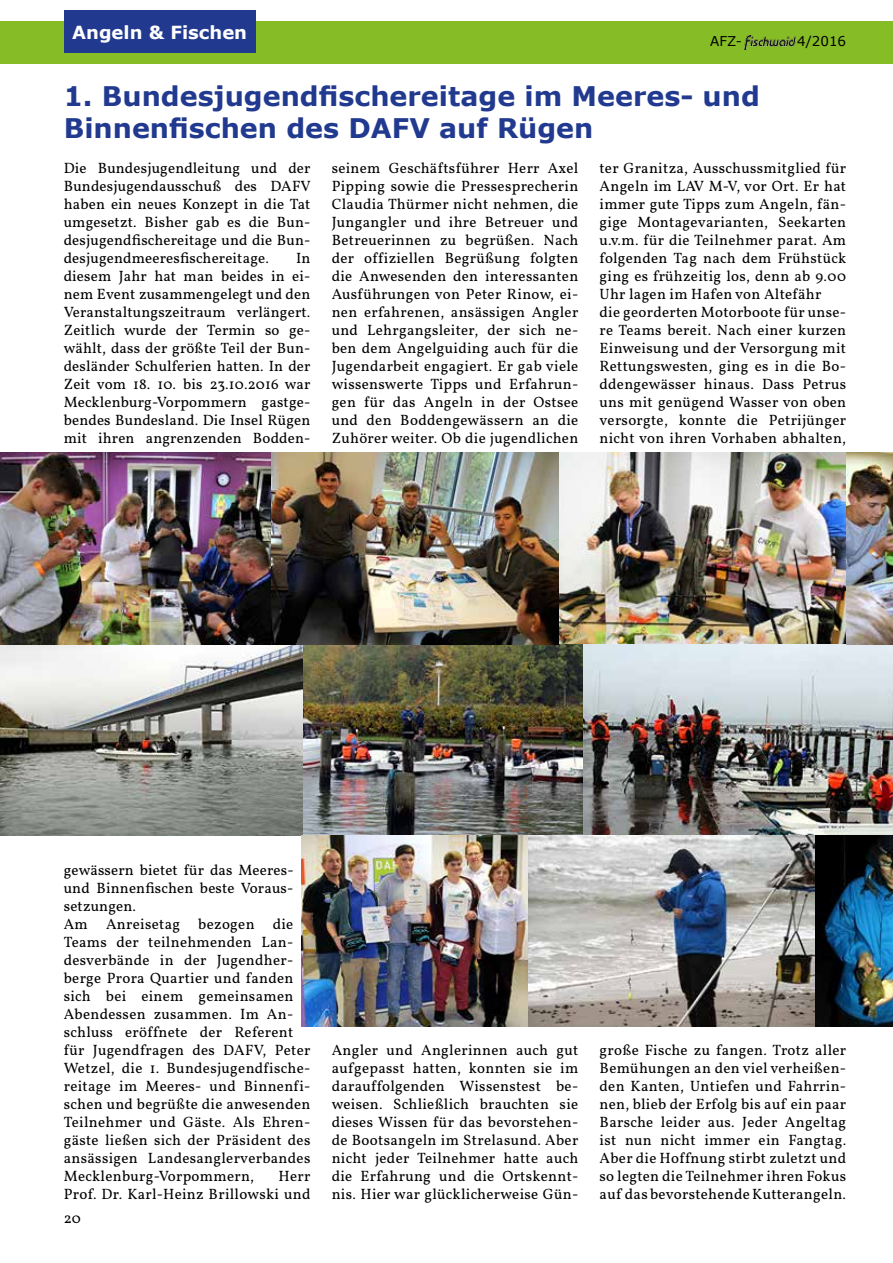
<style>
.page{position:relative;width:893px;height:1263px;background:#fff}
.page>*{position:absolute;margin:0;border:0;box-sizing:border-box;transform-origin:0 0}
.t1{font:700 27px/32.4px "Verdana";color:#213a8f}
.t2{font:700 18px "Verdana";color:#fff}
.t3{font:15px/18px "Vollkorn";letter-spacing:.02em;color:#000;text-align:justify}
.t4{font:13.5px "Verdana";color:#000}
</style>
<div class="page">
<div style="left:0;top:21px;width:893px;height:43px;background:#86bc25"></div>
<img style="left:744px;top:36px;width:51px;height:13px">
<img style="left:559px;top:453px;width:334px;height:191px">
<img style="left:0;top:644px;width:893px;height:192px">
<img style="left:0;top:453px;width:559px;height:191px">
<img style="left:302px;top:836px;width:591px;height:191px">
<div style="left:64px;top:11px;width:192px;height:42px;background:#213a8f"></div>
<p class="t2" style="left:72px;top:19px;width:176px">Angeln &amp; Fischen</p>
<p class="t4" style="left:710px;top:32px;width:33px">AFZ-</p>
<p class="t4" style="left:797px;top:32px;width:51px">4/2016</p>
<h1 class="t1" style="left:64px;top:79px;width:698px">1. Bundesjugendfischereitage im Meeres- und<br>Binnenfischen des DAFV auf Rügen</h1>
<p class="t3" style="left:64px;top:159px;width:249px">Die Bundesjugendleitung und der Bundesjugendausschuß des DAFV haben ein neues Konzept in die Tat umgesetzt. Bisher gab es die Bun&shy;desjugendfischereitage und die Bun&shy;desjugendmeeresfischereitage.</p>
<p class="t3" style="left:600px;top:159px;width:248px;text-align:left">ter Granitza, Ausschussmitglied für Angeln im LAV M-V, vor Ort. Er hat immer gute Tipps zum Angeln, fän&shy;gige Montagevarianten, Seekarten u.v.m. für die Teilnehmer parat. Am folgenden Tag nach dem Frühstück ging es frühzeitig los, denn ab 9.00<br>Uhr lagen im Hafen von Altefähr<br>die georderten Motorboote für unse&shy;re Teams bereit. Nach einer kurzen Einweisung und der Versorgung mit Rettungswesten, ging es in die Bo&shy;ddengewässer hinaus. Dass Petrus uns mit genügend Wasser von oben versorgte, konnte die Petrijünger nicht von ihren Vorhaben abhalten,</p>
<p class="t3" style="left:332px;top:159px;width:248px">seinem Geschäftsführer Herr Axel Pipping sowie die Pressesprecherin Claudia Thürmer nicht nehmen, die Jungangler und ihre Betreuer und Betreuerinnen zu begrüßen. Nach der offiziellen Begrüßung folgten die Anwesenden den interessanten Ausführungen von Peter Rinow, ei&shy;nen erfahrenen, ansässigen Angler und Lehrgangsleiter, der sich ne&shy;ben dem Angelguiding auch für die Jugendarbeit engagiert. Er gab viele wissenswerte Tipps und Erfahrun&shy;gen für das Angeln in der Ostsee und den Boddengewässern an die Zuhörer weiter. Ob die jugendlichen</p>
<p class="t3" style="left:64px;top:249px;width:248px;text-indent:232px">In diesem Jahr hat man beides in ei&shy;nem Event zusammengelegt und den Veranstaltungszeitraum verlängert.<br>Zeitlich wurde der Termin so ge&shy;wählt, dass der größte Teil der Bun&shy;desländer Schulferien hatten. In der Zeit vom 18. 10. bis 23.10.2016 war Mecklenburg-Vorpommern gastge&shy;bendes Bundesland. Die Insel Rügen mit ihren angrenzenden Bodden-</p>
<p class="t3" style="left:64px;top:861px;width:248px;text-align:left">gewässern bietet für das Meeres&shy;und Binnenfischen beste Voraus&shy;setzungen.<br>Am Anreisetag bezogen die<br>Teams der teilnehmenden Lan&shy;desverbände in der Jugendher&shy;berge Prora Quartier und fanden sich bei einem gemeinsamen<br>Abendessen zusammen. Im An&shy;schluss eröffnete der Referent für Jugendfragen des DAFV, Peter<br>Wetzel, die 1. Bundesjugendfische&shy;reitage im Meeres- und Binnenfi&shy;schen und begrüßte die anwesenden<br>Teilnehmer und Gäste. Als Ehren&shy;gäste ließen sich der Präsident des ansässigen Landesanglerverbandes<br>Mecklenburg-Vorpommern,</p>
<p class="t3" style="left:64px;top:1167px;width:248px;text-align:right">Herr<br>Prof. Dr. Karl-Heinz Brillowski und</p>
<p class="t3" style="left:64px;top:1209px;width:18px">20</p>
<p class="t3" style="left:332px;top:1041px;width:248px">Angler und Anglerinnen auch gut aufgepasst hatten, konnten sie im darauffolgenden Wissenstest be&shy;weisen. Schließlich brauchten sie dieses Wissen für das bevorstehen&shy;de Bootsangeln im Strelasund. Aber nicht jeder Teilnehmer hatte auch die Erfahrung und die Ortskennt&shy;nis. Hier war glücklicherweise Gün-</p>
<p class="t3" style="left:600px;top:1041px;width:248px">große Fische zu fangen. Trotz aller Bemühungen an den viel verheißen&shy;den Kanten, Untiefen und Fahrrin&shy;nen, blieb der Erfolg bis auf ein paar Barsche leider aus. Jeder Angeltag ist nun nicht immer ein Fangtag.<br>Aber die Hoffnung stirbt zuletzt und so legten die Teilnehmer ihren Fokus auf das bevorstehende Kutterangeln.</p>
</div>
